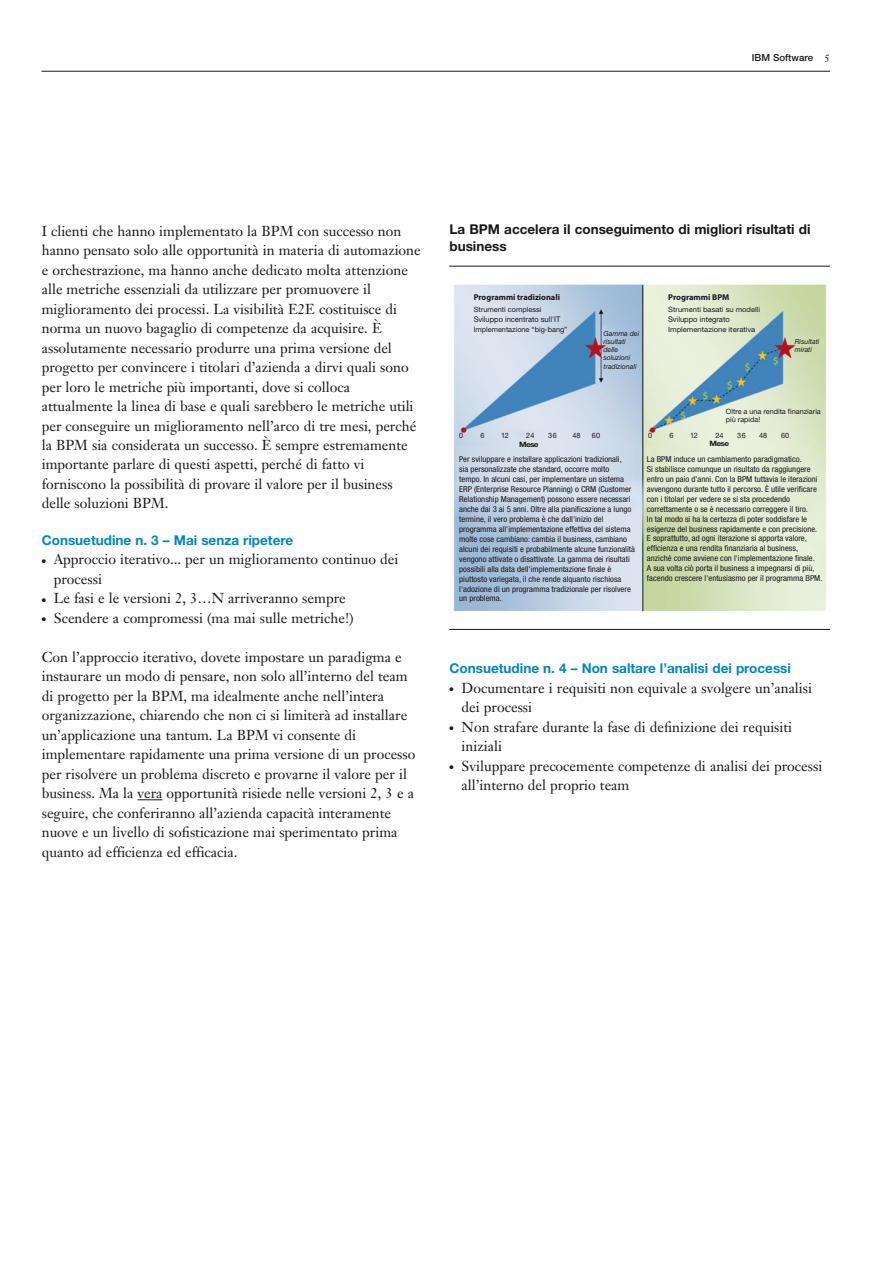
<style>
.page{position:relative;width:893px;height:1263px;background:#fff}
.page>*{position:absolute;margin:0;border:0;box-sizing:border-box;transform-origin:0 0}
.t1{font:14.25px/19.5px "Janson Text";color:#1a171c}
.t2{font:700 13.5px "Helvetica Neue";color:#0085bd}
.t3{font:700 13.5px/16.5px "Helvetica Neue";color:#1a171c}
.t4{font:500 9.75px "Helvetica Neue";color:#1a171c}
.t5{font:700 8.4px "Myriad Pro";color:#1a171c}
.t6{font:condensed 8.25px/9.9px "Helvetica Neue";color:#1a171c;scale:1.07 1}
.t7{font:7.8px "Helvetica Neue CE";color:#1a171c}
.t8{font:7.35px/8.7px "Helvetica Neue CE";color:#1a171c}
.t9{font:7.35px "Helvetica Neue CE";color:#1a171c;scale:1.05 1}
.t10{font:700 7.35px "Helvetica Neue CE";letter-spacing:-.08em;color:#1a171c;scale:1.14 1}
.t11{font:7.2px "Helvetica Neue CE";color:#1a171c;scale:1.05 1}
.t12{font:7.2px "Helvetica Neue CE";color:#1a171c}
.t13{font:italic 7.05px/8.2px "Helvetica Neue CE";color:#1a171c}
.s1{font-family:"Janson Text";font-weight:400;font-size:10.5px}
</style>
<div class="page">
<hr style="left:41px;top:71px;width:789px;height:1px;background:#1a171c">
<svg style="left:138px;top:799px;width:25px;height:1px"></svg>
<hr style="left:449px;top:266px;width:381px;height:1px;background:#1a171c">
<hr style="left:449px;top:629px;width:381px;height:1px;background:#1a171c">
<img style="left:453px;top:284px;width:374px;height:328px">
<p class="t4" style="left:752px;top:54px;width:80px">IBM Software <span class="s1">5</span></p>
<p class="t1" style="left:42px;top:222px;width:381px">I clienti che hanno implementato la BPM con successo non hanno pensato solo alle opportunità in materia di automazione e orchestrazione, ma hanno anche dedicato molta attenzione alle metriche essenziali da utilizzare per promuovere il miglioramento dei processi. La visibilità E2E costituisce di norma un nuovo bagaglio di competenze da acquisire. È assolutamente necessario produrre una prima versione del progetto per convincere i titolari d’azienda a dirvi quali sono per loro le metriche più importanti, dove si colloca attualmente la linea di base e quali sarebbero le metriche utili per conseguire un miglioramento nell’arco di tre mesi, perché la BPM sia considerata un successo. È sempre estremamente importante parlare di questi aspetti, perché di fatto vi forniscono la possibilità di provare il valore per il business delle soluzioni BPM.</p>
<h3 class="t2" style="left:42px;top:535px;width:253px">Consuetudine n. 3 – Mai senza ripetere</h3>
<p class="t1" style="left:54px;top:551px;width:346px;text-indent:-12px">● Approccio iterativo... per un miglioramento continuo dei processi</p>
<p class="t1" style="left:42px;top:590px;width:306px">● Le fasi e le versioni 2, 3…N arriveranno sempre</p>
<p class="t1" style="left:42px;top:609px;width:313px">● Scendere a compromessi (ma mai sulle metriche!)</p>
<p class="t1" style="left:42px;top:648px;width:375px">Con l’approccio iterativo, dovete impostare un paradigma e instaurare un modo di pensare, non solo all’interno del team di progetto per la BPM, ma idealmente anche nell’intera organizzazione, chiarendo che non ci si limiterà ad installare un’applicazione una tantum. La BPM vi consente di implementare rapidamente una prima versione di un processo per risolvere un problema discreto e provarne il valore per il business. Ma la vera opportunità risiede nelle versioni 2, 3 e a seguire, che conferiranno all’azienda capacità interamente nuove e un livello di sofisticazione mai sperimentato prima quanto ad efficienza ed efficacia.</p>
<h3 class="t3" style="left:449px;top:222px;width:362px">La BPM accelera il conseguimento di migliori risultati di business</h3>
<p class="t5" style="left:474px;top:293px;width:88px">Programmi tradizionali</p>
<p class="t12" style="left:474px;top:307px;width:69px">Strumenti complessi</p>
<p class="t7" style="left:474px;top:317px;width:88px">Sviluppo incentrato sull'IT</p>
<p class="t8" style="left:474px;top:326px;width:95px">Implementazione “big-bang”</p>
<p class="t5" style="left:668px;top:293px;width:63px">Programmi BPM</p>
<p class="t11" style="left:668px;top:307px;width:89px">Strumenti basati su modelli</p>
<p class="t7" style="left:668px;top:316px;width:63px">Sviluppo integrato</p>
<p class="t9" style="left:668px;top:326px;width:85px">Implementazione iterativa</p>
<p class="t13" style="left:603px;top:330px;width:37px">Gamma dei risultati delle soluzioni tradizionali</p>
<p class="t13" style="left:795px;top:337px;width:26px">Risultati mirati</p>
<p class="t8" style="left:726px;top:407px;width:96px">Oltre a una rendita finanziaria più rapida!</p>
<p class="t8" style="left:648px;top:432px;width:6px">0</p>
<p class="t8" style="left:669px;top:432px;width:6px">6</p>
<p class="t8" style="left:690px;top:432px;width:9px">12</p>
<p class="t8" style="left:715px;top:432px;width:10px">24</p>
<p class="t8" style="left:737px;top:432px;width:10px">36</p>
<p class="t8" style="left:759px;top:432px;width:10px">48</p>
<p class="t8" style="left:781px;top:432px;width:10px">60</p>
<p class="t8" style="left:459px;top:432px;width:6px">0</p>
<p class="t8" style="left:480px;top:432px;width:6px">6</p>
<p class="t8" style="left:501px;top:432px;width:9px">12</p>
<p class="t8" style="left:526px;top:432px;width:10px">24</p>
<p class="t8" style="left:548px;top:432px;width:10px">36</p>
<p class="t8" style="left:572px;top:432px;width:10px">48</p>
<p class="t8" style="left:592px;top:432px;width:10px">60</p>
<p class="t10" style="left:519px;top:441px;width:19px">Mese</p>
<p class="t6" style="left:459px;top:455px;width:166px">Per sviluppare e installare applicazioni tradizionali,<br>sia personalizzate che standard, occorre molto<br>tempo. In alcuni casi, per implementare un sistema ERP (Enterprise Resource Planning) o CRM (Customer Relationship Management) possono essere necessari anche dai 3 ai 5 anni. Oltre alla pianificazione a lungo termine, il vero problema è che dall'inizio del programma all'implementazione effettiva del sistema molte cose cambiano: cambia il business, cambiano alcuni dei requisiti e probabilmente alcune funzionalità vengono attivate o disattivate. La gamma dei risultati possibili alla data dell'implementazione finale è piuttosto variegata, il che rende alquanto rischiosa l'adozione di un programma tradizionale per risolvere un problema.</p>
<p class="t6" style="left:647px;top:455px;width:166px">La BPM induce un cambiamento paradigmatico.<br>Si stabilisce comunque un risultato da raggiungere entro un paio d'anni. Con la BPM tuttavia le iterazioni avvengono durante tutto il percorso. È utile verificare con i titolari per vedere se si sta procedendo correttamente o se è necessario correggere il tiro.<br>In tal modo si ha la certezza di poter soddisfare le esigenze del business rapidamente e con precisione.<br>E soprattutto, ad ogni iterazione si apporta valore, efficienza e una rendita finanziaria al business, anziché come avviene con l'implementazione finale.<br>A sua volta ciò porta il business a impegnarsi di più, facendo crescere l'entusiasmo per il programma BPM.</p>
<p class="t10" style="left:710px;top:441px;width:19px">Mese</p>
<h3 class="t2" style="left:450px;top:664px;width:343px">Consuetudine n. 4 – Non saltare l’analisi dei processi</h3>
<p class="t1" style="left:462px;top:680px;width:352px;text-indent:-12px">● Documentare i requisiti non equivale a svolgere un’analisi dei processi</p>
<p class="t1" style="left:462px;top:719px;width:332px;text-indent:-12px">● Non strafare durante la fase di definizione dei requisiti iniziali</p>
<p class="t1" style="left:462px;top:758px;width:362px;text-indent:-12px">● Sviluppare precocemente competenze di analisi dei processi all’interno del proprio team</p>
</div>
